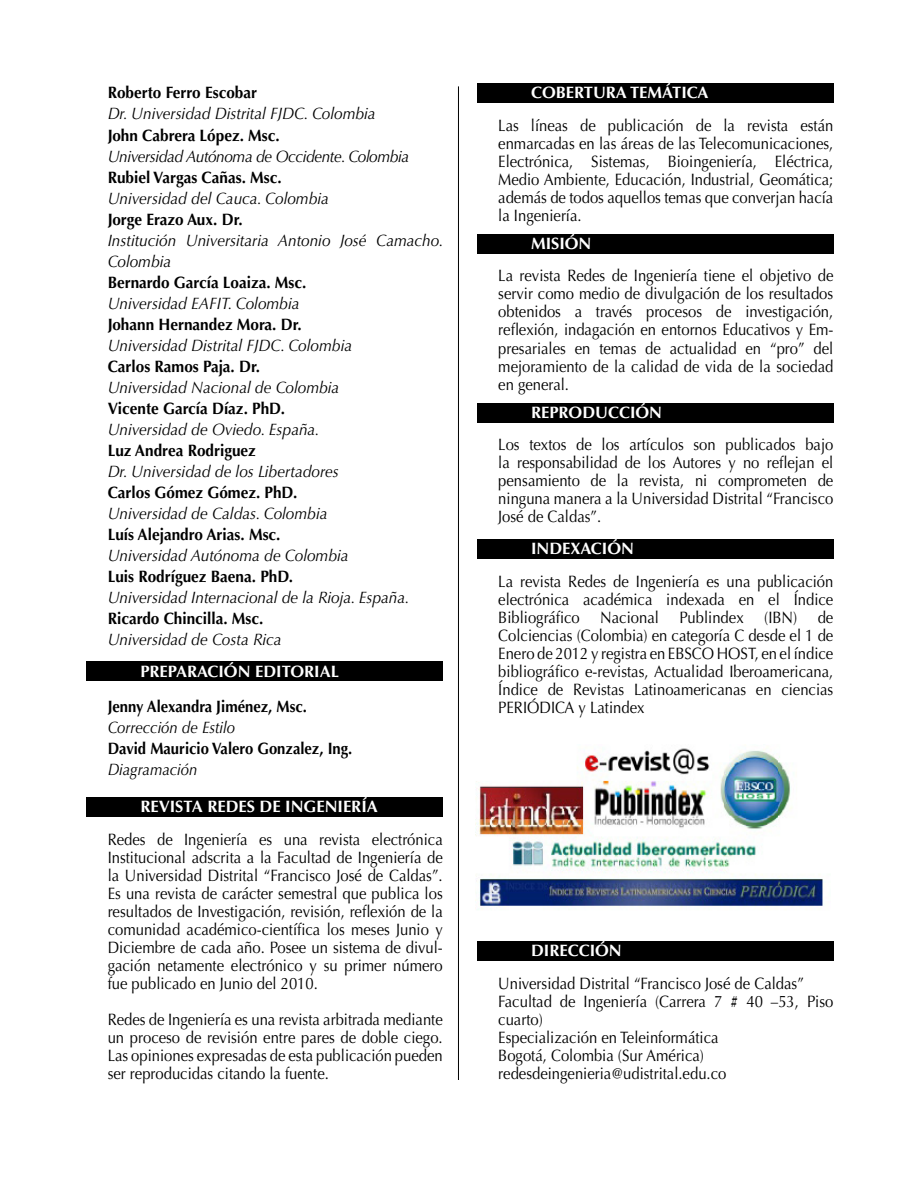
<style>
.page{position:relative;width:918px;height:1188px;background:#fff}
.page>*{position:absolute;margin:0;border:0;box-sizing:border-box;transform-origin:0 0}
.t1{font:16.5px/18px "Optima LT Std";color:#000;text-align:justify;scale:.9 1}
.t2{font:italic 16.5px/21px "Optima LT Std";color:#000;scale:.93 1}
.t3{font:700 16.5px "Optima LT Std";color:#000;scale:.93 1}
.t4{font:700 16.5px "Optima LT Std";color:#fff}
.t5{font:700 16.5px "Optima LT Std";color:#000;scale:.9 1}
.t6{font:italic 16.5px "Optima LT Std";letter-spacing:-.025em;color:#000;scale:.93 1}
.t7{font:italic 16.5px "Optima LT Std";color:#000;scale:.9 1}
</style>
<div class="page">
<div style="left:86px;top:662px;width:357px;height:19px;background:#000"></div>
<div style="left:86px;top:797px;width:357px;height:20px;background:#000"></div>
<div style="left:477px;top:83px;width:356px;height:20px;background:#000"></div>
<div style="left:477px;top:234px;width:356px;height:20px;background:#000"></div>
<div style="left:477px;top:403px;width:356px;height:19px;background:#000"></div>
<div style="left:477px;top:539px;width:356px;height:20px;background:#000"></div>
<div style="left:477px;top:941px;width:356px;height:20px;background:#000"></div>
<hr style="left:458px;top:86px;width:1px;height:994px;background:#000">
<img style="left:475px;top:748px;width:348px;height:162px">
<p class="t3" style="left:108px;top:83px;width:162px">Roberto Ferro Escobar</p>
<p class="t2" style="left:108px;top:104px;width:290px">Dr. Universidad Distrital FJDC. Colombia</p>
<p class="t3" style="left:108px;top:125px;width:187px">John Cabrera López. Msc.</p>
<p class="t6" style="left:108px;top:146px;width:326px">Universidad Autónoma de Occidente. Colombia</p>
<p class="t3" style="left:108px;top:167px;width:189px">Rubiel Vargas Cañas. Msc.</p>
<p class="t2" style="left:108px;top:188px;width:239px">Universidad del Cauca. Colombia</p>
<p class="t3" style="left:108px;top:209px;width:147px">Jorge Erazo Aux. Dr.</p>
<p class="t2" style="left:108px;top:230px;width:363px">Institución Universitaria Antonio José Camacho.<br>Colombia</p>
<p class="t3" style="left:108px;top:272px;width:215px">Bernardo García Loaiza. Msc.</p>
<p class="t2" style="left:108px;top:293px;width:208px">Universidad EAFIT. Colombia</p>
<p class="t3" style="left:108px;top:314px;width:210px">Johann Hernandez Mora. Dr.</p>
<p class="t2" style="left:108px;top:335px;width:264px">Universidad Distrital FJDC. Colombia</p>
<p class="t3" style="left:108px;top:356px;width:166px">Carlos Ramos Paja. Dr.</p>
<p class="t2" style="left:108px;top:377px;width:251px">Universidad Nacional de Colombia</p>
<p class="t3" style="left:108px;top:398px;width:192px">Vicente García Díaz. PhD.</p>
<p class="t2" style="left:108px;top:419px;width:229px">Universidad de Oviedo. España.</p>
<p class="t3" style="left:108px;top:440px;width:161px">Luz Andrea Rodriguez</p>
<p class="t2" style="left:108px;top:461px;width:250px">Dr. Universidad de los Libertadores</p>
<p class="t3" style="left:108px;top:482px;width:206px">Carlos Gómez Gómez. PhD.</p>
<p class="t2" style="left:108px;top:503px;width:238px">Universidad de Caldas. Colombia</p>
<p class="t3" style="left:108px;top:524px;width:187px">Luís Alejandro Arias. Msc.</p>
<p class="t2" style="left:108px;top:545px;width:261px">Universidad Autónoma de Colombia</p>
<p class="t3" style="left:108px;top:566px;width:201px">Luis Rodríguez Baena. PhD.</p>
<p class="t2" style="left:108px;top:587px;width:326px">Universidad Internacional de la Rioja. España.</p>
<p class="t3" style="left:108px;top:608px;width:169px">Ricardo Chincilla. Msc.</p>
<p class="t2" style="left:108px;top:629px;width:188px">Universidad de Costa Rica</p>
<p class="t4" style="left:140px;top:662px;width:200px">PREPARACIÓN EDITORIAL</p>
<p class="t5" style="left:108px;top:697px;width:223px">Jenny Alexandra Jiménez, Msc.</p>
<p class="t7" style="left:108px;top:718px;width:143px">Corrección de Estilo</p>
<p class="t5" style="left:108px;top:739px;width:273px">David Mauricio Valero Gonzalez, Ing.</p>
<p class="t7" style="left:108px;top:760px;width:101px">Diagramación</p>
<p class="t4" style="left:140px;top:797px;width:239px">REVISTA REDES DE INGENIERÍA</p>
<p class="t1" style="left:108px;top:830px;width:374px">Redes de Ingeniería es una revista electrónica Institucional adscrita a la Facultad de Ingeniería de la Universidad Distrital “Francisco José de Caldas”.<br>Es una revista de carácter semestral que publica los resultados de Investigación, revisión, reflexión de la comunidad académico-científica los meses Junio y Diciembre de cada año. Posee un sistema de divul&shy;gación netamente electrónico y su primer número fue publicado en Junio del 2010.</p>
<p class="t1" style="left:108px;top:1010px;width:374px">Redes de Ingeniería es una revista arbitrada mediante un proceso de revisión entre pares de doble ciego.<br>Las opiniones expresadas de esta publicación pueden ser reproducidas citando la fuente.</p>
<p class="t4" style="left:531px;top:83px;width:179px">COBERTURA TEMÁTICA</p>
<p class="t1" style="left:498px;top:116px;width:374px">Las líneas de publicación de la revista están enmarcadas en las áreas de las Telecomunicaciones, Electrónica, Sistemas, Bioingeniería, Eléctrica, Medio Ambiente, Educación, Industrial, Geomática; además de todos aquellos temas que converjan hacía la Ingeniería.</p>
<p class="t4" style="left:531px;top:234px;width:62px">MISIÓN</p>
<p class="t1" style="left:498px;top:267px;width:374px">La revista Redes de Ingeniería tiene el objetivo de servir como medio de divulgación de los resultados obtenidos a través procesos de investigación, reflexión, indagación en entornos Educativos y Em&shy;presariales en temas de actualidad en “pro” del mejoramiento de la calidad de vida de la sociedad en general.</p>
<p class="t4" style="left:531px;top:403px;width:133px">REPRODUCCIÓN</p>
<p class="t1" style="left:498px;top:436px;width:374px">Los textos de los artículos son publicados bajo la responsabilidad de los Autores y no reflejan el pensamiento de la revista, ni comprometen de ninguna manera a la Universidad Distrital “Francisco José de Caldas”.</p>
<p class="t4" style="left:531px;top:539px;width:104px">INDEXACIÓN</p>
<p class="t1" style="left:498px;top:572px;width:374px">La revista Redes de Ingeniería es una publicación electrónica académica indexada en el Índice Bibliográfico Nacional Publindex (IBN) de Colciencias (Colombia) en categoría C desde el 1 de Enero de 2012 y registra en EBSCO HOST, en el índice bibliográfico e-revistas, Actualidad Iberoamericana, Índice de Revistas Latinoamericanas en ciencias PERIÓDICA y Latindex</p>
<p class="t4" style="left:531px;top:941px;width:92px">DIRECCIÓN</p>
<p class="t1" style="left:498px;top:974px;width:374px;text-align:left">Universidad Distrital “Francisco José de Caldas” Facultad de Ingeniería (Carrera 7 # 40 –53, Piso cuarto)<br>Especialización en Teleinformática<br>Bogotá, Colombia (Sur América) redesdeingenieria@udistrital.edu.co</p>
</div>
